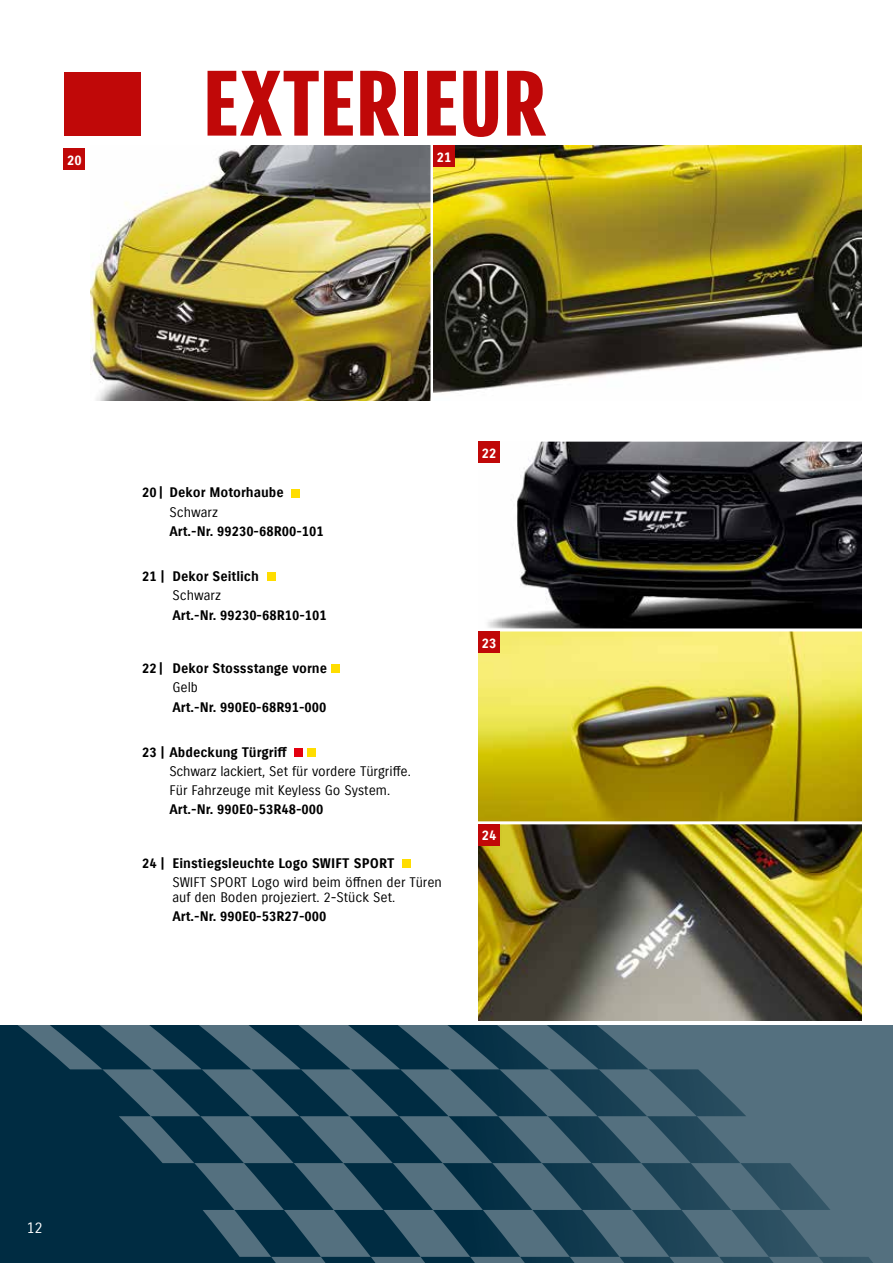
<style>
.page{position:relative;width:893px;height:1263px;background:#fff}
.page>*{position:absolute;margin:0;border:0;box-sizing:border-box;transform-origin:0 0}
.t1{font:90px "Suzuki PRO Headline";letter-spacing:.01em;color:#c00808}
.t2{font:15px "Suzuki PRO Regular";color:#fff}
.t3{font:13.5px "Suzuki PRO Bold";color:#000}
.t4{font:13.5px/19.2px "Suzuki PRO Regular";color:#000}
.t5{font:13.5px "Suzuki PRO Bold";color:#fff}
</style>
<div class="page">
<div style="left:292px;top:489px;width:8px;height:8px;background:#fd0"></div>
<div style="left:267px;top:572px;width:8px;height:9px;background:#fd0"></div>
<div style="left:331px;top:664px;width:9px;height:9px;background:#fd0"></div>
<div style="left:294px;top:748px;width:9px;height:8px;background:#e3000f"></div>
<div style="left:307px;top:748px;width:8px;height:8px;background:#fd0"></div>
<div style="left:402px;top:859px;width:9px;height:9px;background:#fd0"></div>
<img style="left:478px;top:442px;width:383px;height:379px">
<img style="left:478px;top:824px;width:383px;height:196px">
<div style="left:478px;top:442px;width:22px;height:21px;background:#c00808"></div>
<hr style="left:475px;top:628px;width:390px;height:3px;background:#fff">
<img style="left:91px;top:145px;width:770px;height:256px">
<div style="left:64px;top:149px;width:21px;height:21px;background:#c00808"></div>
<hr style="left:430px;top:142px;width:3px;height:262px;background:#fff">
<div style="left:433px;top:146px;width:22px;height:21px;background:#c00808"></div>
<svg style="left:0;top:1026px;width:893px;height:237px;background:#2d5062"></svg>
<div style="left:64px;top:72px;width:76px;height:63px;background:#c00808"></div>
<div style="left:478px;top:631px;width:22px;height:22px;background:#c00808"></div>
<div style="left:478px;top:824px;width:22px;height:22px;background:#c00808"></div>
<h1 class="t1" style="left:203px;top:49px;width:345px">EXTERIEUR</h1>
<p class="t5" style="left:67px;top:152px;width:16px">20</p>
<p class="t5" style="left:437px;top:149px;width:16px">21</p>
<p class="t3" style="left:142px;top:484px;width:143px">20 | Dekor Motorhaube</p>
<p class="t4" style="left:169px;top:502px;width:50px">Schwarz</p>
<p class="t3" style="left:169px;top:523px;width:156px">Art.-Nr. 99230-68R00-101</p>
<p class="t3" style="left:142px;top:568px;width:118px">21 | Dekor Seitlich</p>
<p class="t4" style="left:172px;top:586px;width:50px">Schwarz</p>
<p class="t3" style="left:172px;top:606px;width:156px">Art.-Nr. 99230-68R10-101</p>
<p class="t3" style="left:142px;top:660px;width:187px">22 | Dekor Stossstange vorne</p>
<p class="t4" style="left:172px;top:678px;width:27px">Gelb</p>
<p class="t3" style="left:172px;top:698px;width:155px">Art.-Nr. 990E0-68R91-000</p>
<p class="t3" style="left:142px;top:743px;width:146px">23 | Abdeckung Türgriff</p>
<p class="t4" style="left:169px;top:761px;width:243px">Schwarz lackiert, Set für vordere Türgriffe.<br>Für Fahrzeuge mit Keyless Go System.</p>
<p class="t3" style="left:169px;top:801px;width:155px">Art.-Nr. 990E0-53R48-000</p>
<p class="t3" style="left:142px;top:855px;width:254px">24 | Einstiegsleuchte Logo SWIFT SPORT</p>
<p class="t4" style="left:172px;top:875px;width:271px;line-height:15px">SWIFT SPORT Logo wird beim öffnen der Türen auf den Boden projeziert. 2-Stück Set.</p>
<p class="t3" style="left:172px;top:908px;width:155px">Art.-Nr. 990E0-53R27-000</p>
<p class="t5" style="left:482px;top:445px;width:16px">22</p>
<p class="t5" style="left:482px;top:634px;width:16px">23</p>
<p class="t5" style="left:482px;top:827px;width:16px">24</p>
<p class="t2" style="left:26px;top:1219px;width:18px">12</p>
</div>
